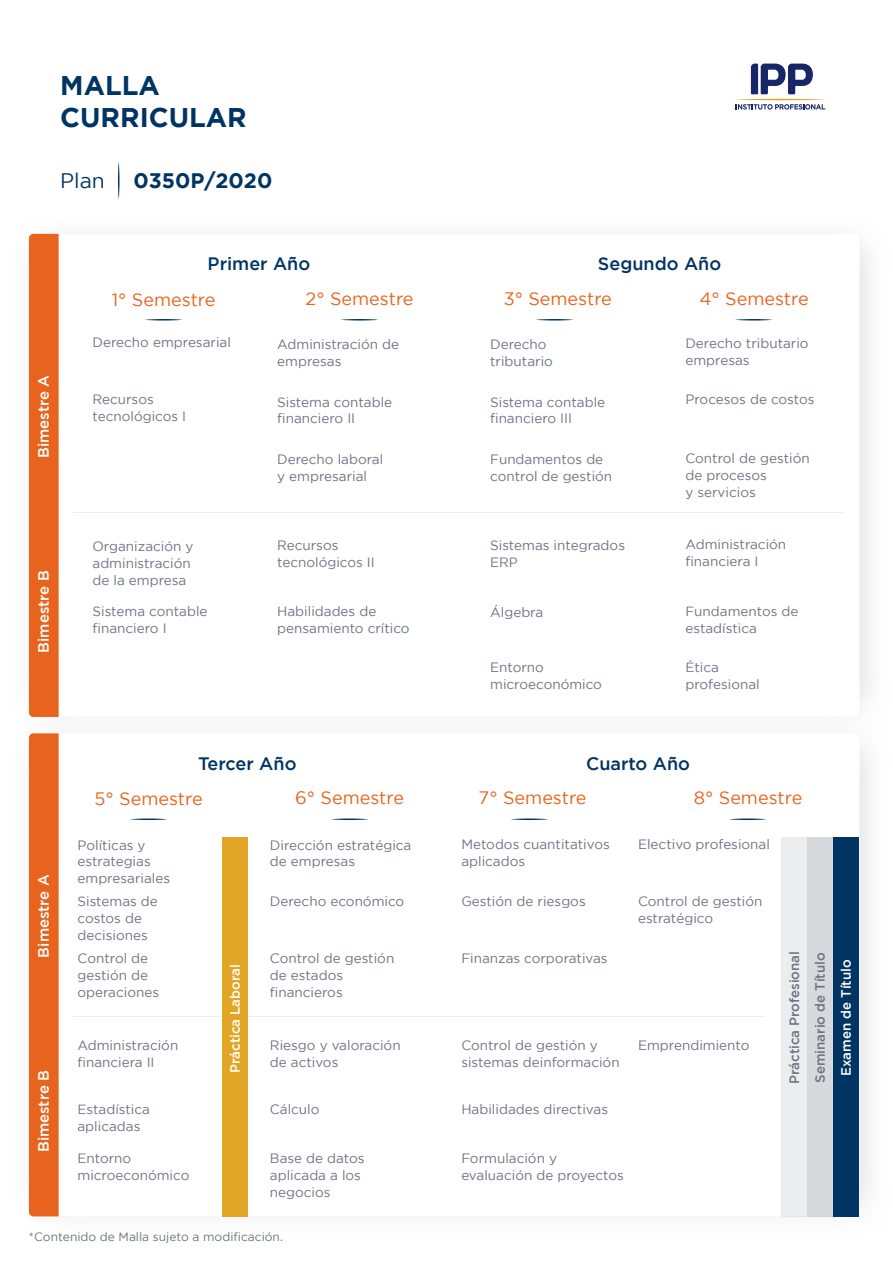
<style>
.page{position:relative;width:893px;height:1263px;background:#fff}
.page>*{position:absolute;margin:0;border:0;box-sizing:border-box;transform-origin:0 0}
.t1{font:700 27px/32.4px "Gotham";color:#003563}
.t2{font:700 21px "Gotham";color:#003563}
.t3{font:21px "Gotham";color:#003563}
.t4{font:18px "Gotham";color:#e8641e}
.t5{font:500 18px "Gotham";color:#003563}
.t6{font:500 15px "Gotham";color:#fff}
.t7{font:13.5px/17px "Gotham";color:#6c7482}
.t8{font:500 13.5px/25.5px "Gotham";color:#6c7482}
.t9{font:500 13.5px "Gotham";color:#fff}
.t10{font:13.35px/16.6px "Gotham";color:#6c7482}
.t11{font:12px "Gotham";color:#65767a}
</style>
<div class="page">
<div style="left:29px;top:234px;width:30px;height:456px;background:#e8641e"></div>
<svg style="left:751px;top:64px;width:62px;height:30px"></svg>
<hr style="left:734px;top:99px;width:93px;height:1px;background:#e2a627;border-radius:50%">
<svg style="left:736px;top:104px;width:89px;height:6px"></svg>
<svg style="left:118px;top:162px;width:1px;height:38px"></svg>
<svg style="left:145px;top:319px;width:38px;height:1px"></svg>
<svg style="left:341px;top:319px;width:37px;height:1px"></svg>
<svg style="left:536px;top:319px;width:38px;height:1px"></svg>
<svg style="left:735px;top:319px;width:38px;height:1px"></svg>
<hr style="left:73px;top:512px;width:770px;height:1px;background:#6c7482">
<img style="left:20px;top:690px;width:860px;height:527px">
<div style="left:29px;top:733px;width:830px;height:483px;background:#fff;border-radius:4px"></div>
<div style="left:29px;top:733px;width:30px;height:483px;background:#e8641e"></div>
<svg style="left:130px;top:818px;width:38px;height:2px"></svg>
<svg style="left:331px;top:818px;width:38px;height:2px"></svg>
<svg style="left:511px;top:818px;width:37px;height:2px"></svg>
<svg style="left:729px;top:818px;width:38px;height:2px"></svg>
<div style="left:781px;top:837px;width:26px;height:379px;background:#ebedee"></div>
<div style="left:807px;top:837px;width:26px;height:379px;background:#d7d9dd"></div>
<div style="left:833px;top:837px;width:26px;height:379px;background:#003563"></div>
<hr style="left:73px;top:1016px;width:692px;height:1px;background:#6c7482">
<div style="left:222px;top:837px;width:26px;height:379px;background:#e2a627"></div>
<h1 class="t1" style="left:60px;top:68px;width:188px">MALLA<br>CURRICULAR</h1>
<h2 class="t3" style="left:60px;top:169px;width:46px">Plan</h2>
<h2 class="t2" style="left:133px;top:168px;width:140px">0350P/2020</h2>
<p class="t6" style="left:35px;top:458px;width:85px;rotate:-90deg">Bimestre A</p>
<p class="t6" style="left:35px;top:653px;width:84px;rotate:-90deg">Bimestre B</p>
<p class="t6" style="left:35px;top:957px;width:85px;rotate:-90deg">Bimestre A</p>
<p class="t6" style="left:35px;top:1152px;width:84px;rotate:-90deg">Bimestre B</p>
<h3 class="t5" style="left:208px;top:254px;width:104px">Primer Año</h3>
<h3 class="t5" style="left:598px;top:254px;width:125px">Segundo Año</h3>
<h3 class="t4" style="left:112px;top:290px;width:105px">1° Semestre</h3>
<h3 class="t4" style="left:504px;top:289px;width:110px">3° Semestre</h3>
<h3 class="t4" style="left:699px;top:289px;width:111px">4° Semestre</h3>
<p class="t7" style="left:685px;top:334px;width:125px">Derecho tributario empresas</p>
<p class="t7" style="left:685px;top:390px;width:131px">Procesos de costos</p>
<h3 class="t4" style="left:306px;top:289px;width:109px">2° Semestre</h3>
<p class="t7" style="left:93px;top:334px;width:140px">Derecho empresarial</p>
<p class="t7" style="left:277px;top:336px;width:123px">Administración de empresas</p>
<p class="t7" style="left:277px;top:393px;width:117px">Sistema contable financiero II</p>
<p class="t7" style="left:277px;top:450px;width:108px">Derecho laboral y empresarial</p>
<p class="t7" style="left:490px;top:336px;width:64px">Derecho tributario</p>
<p class="t7" style="left:490px;top:393px;width:117px">Sistema contable financiero III</p>
<p class="t7" style="left:490px;top:450px;width:124px">Fundamentos de control de gestión</p>
<p class="t7" style="left:93px;top:391px;width:95px">Recursos tecnológicos I</p>
<p class="t7" style="left:685px;top:449px;width:126px">Control de gestión de procesos<br>y servicios</p>
<p class="t7" style="left:93px;top:537px;width:102px">Organización y administración de la empresa</p>
<p class="t7" style="left:93px;top:603px;width:117px">Sistema contable financiero I</p>
<p class="t7" style="left:277px;top:537px;width:99px">Recursos tecnológicos II</p>
<p class="t7" style="left:277px;top:603px;width:134px">Habilidades de pensamiento crítico</p>
<p class="t7" style="left:490px;top:537px;width:136px">Sistemas integrados<br>ERP</p>
<p class="t7" style="left:490px;top:603px;width:55px">Álgebra</p>
<p class="t7" style="left:490px;top:658px;width:113px">Entorno microeconómico</p>
<p class="t10" style="left:685px;top:536px;width:102px">Administración financiera I</p>
<p class="t10" style="left:685px;top:603px;width:115px">Fundamentos de estadística</p>
<p class="t10" style="left:685px;top:659px;width:76px">Ética profesional</p>
<h3 class="t5" style="left:198px;top:753px;width:100px">Tercer Año</h3>
<h3 class="t5" style="left:586px;top:753px;width:105px">Cuarto Año</h3>
<h3 class="t4" style="left:95px;top:789px;width:110px">5° Semestre</h3>
<p class="t7" style="left:78px;top:836px;width:94px">Políticas y estrategias empresariales</p>
<p class="t7" style="left:78px;top:893px;width:82px">Sistemas de costos de decisiones</p>
<h3 class="t4" style="left:295px;top:788px;width:110px">6° Semestre</h3>
<h3 class="t4" style="left:479px;top:788px;width:109px">7° Semestre</h3>
<h3 class="t4" style="left:694px;top:788px;width:110px">8° Semestre</h3>
<p class="t7" style="left:270px;top:836px;width:143px">Dirección estratégica de empresas</p>
<p class="t7" style="left:270px;top:893px;width:136px">Derecho económico</p>
<p class="t7" style="left:461px;top:836px;width:150px">Metodos cuantitativos aplicados</p>
<p class="t7" style="left:638px;top:836px;width:133px">Electivo profesional</p>
<p class="t7" style="left:461px;top:893px;width:126px">Gestión de riesgos</p>
<p class="t7" style="left:638px;top:893px;width:126px">Control de gestión estratégico</p>
<p class="t7" style="left:78px;top:950px;width:83px">Control de gestión de operaciones</p>
<p class="t7" style="left:78px;top:1037px;width:102px">Administración financiera II</p>
<p class="t10" style="left:78px;top:1101px;width:74px">Estadística aplicadas</p>
<p class="t9" style="left:227px;top:1073px;width:110px;rotate:-90deg">Práctica Laboral</p>
<p class="t7" style="left:270px;top:950px;width:126px">Control de gestión de estados financieros</p>
<p class="t7" style="left:270px;top:1036px;width:132px">Riesgo y valoración de activos</p>
<p class="t7" style="left:270px;top:1101px;width:51px">Cálculo</p>
<p class="t7" style="left:461px;top:950px;width:148px">Finanzas corporativas</p>
<p class="t7" style="left:461px;top:1036px;width:138px">Control de gestión y</p>
<p class="t7" style="left:638px;top:1036px;width:113px">Emprendimiento</p>
<p class="t7" style="left:461px;top:1053px;width:160px">sistemas deinformación</p>
<p class="t7" style="left:461px;top:1101px;width:148px">Habilidades directivas</p>
<p class="t7" style="left:78px;top:1150px;width:113px">Entorno microeconómico</p>
<p class="t7" style="left:270px;top:1150px;width:96px">Base de datos aplicada a los negocios</p>
<p class="t7" style="left:461px;top:1150px;width:164px">Formulación y evaluación de proyectos</p>
<p class="t8" style="left:781px;top:1084px;width:135px;rotate:-90deg">Práctica Profesional<br>Seminario de Título</p>
<p class="t9" style="left:838px;top:1076px;width:118px;rotate:-90deg">Examen de Título</p>
<p class="t11" style="left:29px;top:1230px;width:255px">*Contenido de Malla sujeto a modificación.</p>
</div>
